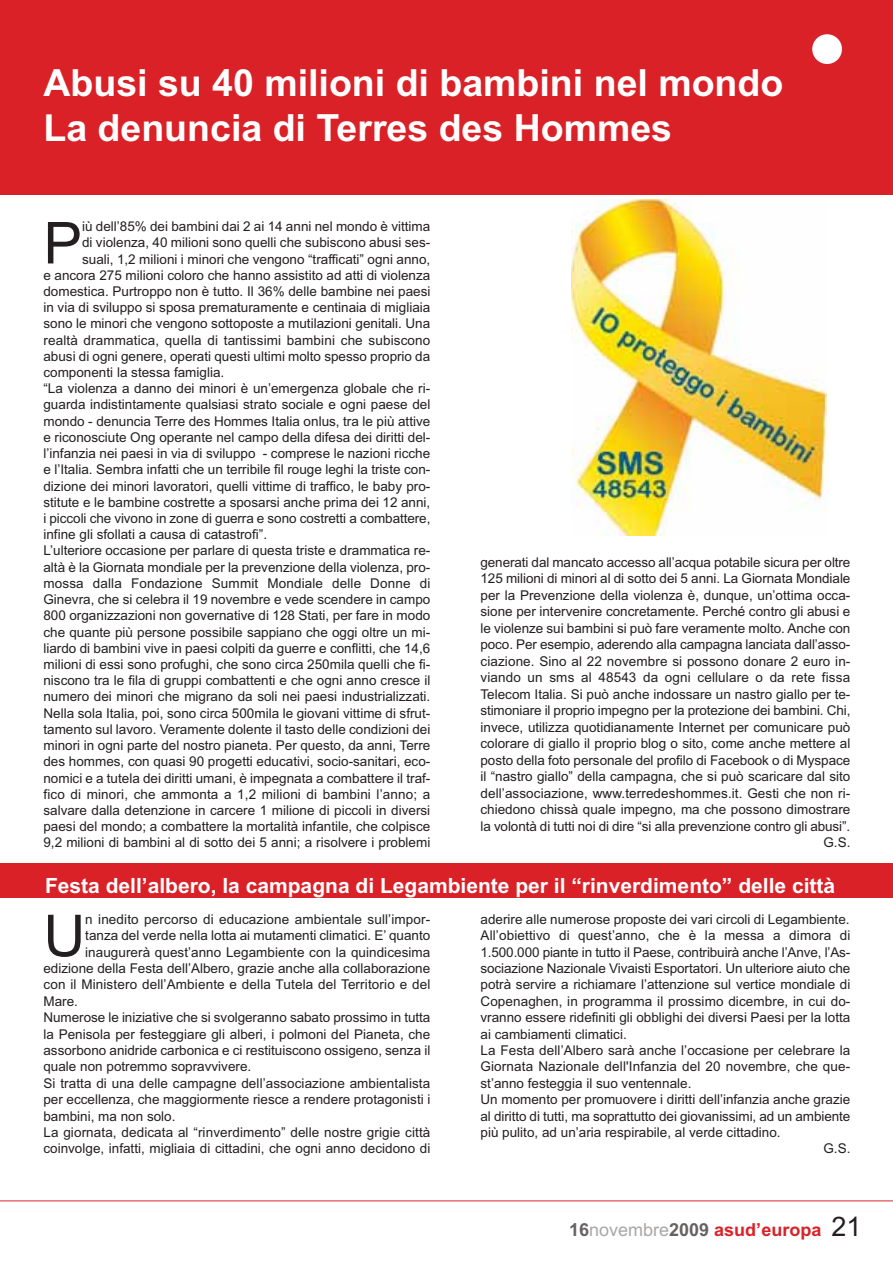
<style>
.page{position:relative;width:893px;height:1263px;background:#fff}
.page>*{position:absolute;margin:0;border:0;box-sizing:border-box;transform-origin:0 0}
.t1{font:57.9px "Arial";color:#231f20}
.t2{font:700 37.5px/45px "Arial";color:#fff}
.t3{font:700 21px "Arial";color:#fff}
.t4{font:700 18px "Arial";color:#da2128}
.t5{font:13.5px/16.5px "Arial";color:#231f20;text-align:right}
.s1{color:#656262}
.s2{font-weight:400;color:#a9a7a6}
.s3{font-weight:400;font-size:27px;color:#231f20}
</style>
<div class="page">
<div style="left:0;top:0;width:892px;height:194px;background:#da2128"></div>
<hr style="left:0;top:1201px;width:892px;height:1px;background:#da2128">
<div style="left:812px;top:34px;width:30px;height:30px;background:#fff;border-radius:50%"></div>
<img style="left:571px;top:200px;width:255px;height:336px">
<div style="left:0;top:863px;width:892px;height:34px;background:#da2128"></div>
<h2 class="t2" style="left:43px;top:64px;width:741px">Abusi su 40 milioni di bambini nel mondo<br>La denuncia di Terres des Hommes</h2>
<h1 class="t1" style="left:43px;top:222px;width:40px">P</h1>
<p class="t5" style="left:82px;top:219px;width:350px">iù dell’85% dei bambini dai 2 ai 14 anni nel mondo è vittima</p>
<p class="t5" style="left:82px;top:236px;width:350px">di violenza, 40 milioni sono quelli che subiscono abusi ses-</p>
<p class="t5" style="left:82px;top:252px;width:350px">suali, 1,2 milioni i minori che vengono “trafficati” ogni anno,</p>
<p class="t5" style="left:43px;top:268px;width:388px">e ancora 275 milioni coloro che hanno assistito ad atti di violenza</p>
<p class="t5" style="left:43px;top:284px;width:388px">domestica. Purtroppo non è tutto. Il 36% delle bambine nei paesi</p>
<p class="t5" style="left:43px;top:301px;width:388px">in via di sviluppo si sposa prematuramente e centinaia di migliaia</p>
<p class="t5" style="left:43px;top:317px;width:388px">sono le minori che vengono sottoposte a mutilazioni genitali. Una</p>
<p class="t5" style="left:43px;top:333px;width:388px">realtà drammatica, quella di tantissimi bambini che subiscono</p>
<p class="t5" style="left:43px;top:349px;width:388px">abusi di ogni genere, operati questi ultimi molto spesso proprio da</p>
<p class="t5" style="left:43px;top:365px;width:182px">componenti la stessa famiglia.</p>
<p class="t5" style="left:43px;top:382px;width:388px">“La violenza a danno dei minori è un’emergenza globale che ri-</p>
<p class="t5" style="left:43px;top:398px;width:388px">guarda indistintamente qualsiasi strato sociale e ogni paese del</p>
<p class="t5" style="left:43px;top:414px;width:388px">mondo - denuncia Terre des Hommes Italia onlus, tra le più attive</p>
<p class="t5" style="left:43px;top:430px;width:388px">e riconosciute Ong operante nel campo della difesa dei diritti del-</p>
<p class="t5" style="left:43px;top:447px;width:388px">l’infanzia nei paesi in via di sviluppo - comprese le nazioni ricche</p>
<p class="t5" style="left:43px;top:463px;width:388px">e l’Italia. Sembra infatti che un terribile fil rouge leghi la triste con-</p>
<p class="t5" style="left:43px;top:479px;width:388px">dizione dei minori lavoratori, quelli vittime di traffico, le baby pro-</p>
<p class="t5" style="left:43px;top:495px;width:388px">stitute e le bambine costrette a sposarsi anche prima dei 12 anni,</p>
<p class="t5" style="left:43px;top:511px;width:388px">i piccoli che vivono in zone di guerra e sono costretti a combattere,</p>
<p class="t5" style="left:43px;top:528px;width:225px">infine gli sfollati a causa di catastrofi”.</p>
<p class="t5" style="left:43px;top:544px;width:388px">L’ulteriore occasione per parlare di questa triste e drammatica re-</p>
<p class="t5" style="left:43px;top:560px;width:388px">altà è la Giornata mondiale per la prevenzione della violenza, pro-</p>
<p class="t5" style="left:43px;top:576px;width:388px">mossa dalla Fondazione Summit Mondiale delle Donne di</p>
<p class="t5" style="left:43px;top:592px;width:388px">Ginevra, che si celebra il 19 novembre e vede scendere in campo</p>
<p class="t5" style="left:43px;top:609px;width:388px">800 organizzazioni non governative di 128 Stati, per fare in modo</p>
<p class="t5" style="left:43px;top:625px;width:388px">che quante più persone possibile sappiano che oggi oltre un mi-</p>
<p class="t5" style="left:43px;top:641px;width:388px">liardo di bambini vive in paesi colpiti da guerre e conflitti, che 14,6</p>
<p class="t5" style="left:43px;top:657px;width:388px">milioni di essi sono profughi, che sono circa 250mila quelli che fi-</p>
<p class="t5" style="left:43px;top:674px;width:388px">niscono tra le fila di gruppi combattenti e che ogni anno cresce il</p>
<p class="t5" style="left:43px;top:690px;width:388px">numero dei minori che migrano da soli nei paesi industrializzati.</p>
<p class="t5" style="left:43px;top:706px;width:388px">Nella sola Italia, poi, sono circa 500mila le giovani vittime di sfrut-</p>
<p class="t5" style="left:43px;top:722px;width:388px">tamento sul lavoro. Veramente dolente il tasto delle condizioni dei</p>
<p class="t5" style="left:43px;top:738px;width:388px">minori in ogni parte del nostro pianeta. Per questo, da anni, Terre</p>
<p class="t5" style="left:43px;top:755px;width:388px">des hommes, con quasi 90 progetti educativi, socio-sanitari, eco-</p>
<p class="t5" style="left:43px;top:771px;width:388px">nomici e a tutela dei diritti umani, è impegnata a combattere il traf-</p>
<p class="t5" style="left:43px;top:787px;width:388px">fico di minori, che ammonta a 1,2 milioni di bambini l’anno; a</p>
<p class="t5" style="left:43px;top:803px;width:388px">salvare dalla detenzione in carcere 1 milione di piccoli in diversi</p>
<p class="t5" style="left:43px;top:820px;width:388px">paesi del mondo; a combattere la mortalità infantile, che colpisce</p>
<p class="t5" style="left:43px;top:836px;width:388px">9,2 milioni di bambini al di sotto dei 5 anni; a risolvere i problemi</p>
<p class="t5" style="left:480px;top:555px;width:371px">generati dal mancato accesso all’acqua potabile sicura per oltre 125 milioni di minori al di sotto dei 5 anni. La Giornata Mondiale per la Prevenzione della violenza è, dunque, un’ottima occa&shy;sione per intervenire concretamente. Perché contro gli abusi e le violenze sui bambini si può fare veramente molto. Anche con poco. Per esempio, aderendo alla campagna lanciata dall’asso&shy;ciazione. Sino al 22 novembre si possono donare 2 euro in&shy;viando un sms al 48543 da ogni cellulare o da rete fissa Telecom Italia. Si può anche indossare un nastro giallo per te&shy;stimoniare il proprio impegno per la protezione dei bambini. Chi, invece, utilizza quotidianamente Internet per comunicare può colorare di giallo il proprio blog o sito, come anche mettere al posto della foto personale del profilo di Facebook o di Myspace il “nastro giallo” della campagna, che si può scaricare dal sito dell’associazione, www.terredeshommes.it. Gesti che non ri&shy;chiedono chissà quale impegno, ma che possono dimostrare la volontà di tutti noi di dire “si alla prevenzione contro gli abusi”.<br>G.S.</p>
<h3 class="t3" style="left:45px;top:878px;width:791px">Festa dell’albero, la campagna di Legambiente per il “rinverdimento” delle città</h3>
<h1 class="t1" style="left:43px;top:915px;width:43px">U</h1>
<p class="t5" style="left:85px;top:912px;width:346px">n inedito percorso di educazione ambientale sull’impor-</p>
<p class="t5" style="left:480px;top:912px;width:370px">aderire alle numerose proposte dei vari circoli di Legambiente.</p>
<p class="t5" style="left:480px;top:929px;width:371px">All’obiettivo di quest’anno, che è la messa a dimora di</p>
<p class="t5" style="left:480px;top:945px;width:371px">1.500.000 piante in tutto il Paese, contribuirà anche l’Anve, l’As-</p>
<p class="t5" style="left:480px;top:961px;width:371px">sociazione Nazionale Vivaisti Esportatori. Un ulteriore aiuto che</p>
<p class="t5" style="left:480px;top:978px;width:371px">potrà servire a richiamare l’attenzione sul vertice mondiale di</p>
<p class="t5" style="left:480px;top:994px;width:371px">Copenaghen, in programma il prossimo dicembre, in cui do-</p>
<p class="t5" style="left:480px;top:1011px;width:371px">vranno essere ridefiniti gli obblighi dei diversi Paesi per la lotta</p>
<p class="t5" style="left:480px;top:1027px;width:148px">ai cambiamenti climatici.</p>
<p class="t5" style="left:480px;top:1043px;width:371px">La Festa dell’Albero sarà anche l’occasione per celebrare la</p>
<p class="t5" style="left:480px;top:1060px;width:371px">Giornata Nazionale dell'Infanzia del 20 novembre, che que-</p>
<p class="t5" style="left:480px;top:1076px;width:212px">st’anno festeggia il suo ventennale.</p>
<p class="t5" style="left:480px;top:1093px;width:371px">Un momento per promuovere i diritti dell’infanzia anche grazie</p>
<p class="t5" style="left:480px;top:1109px;width:371px">al diritto di tutti, ma soprattutto dei giovanissimi, ad un ambiente</p>
<p class="t5" style="left:480px;top:1125px;width:301px">più pulito, ad un’aria respirabile, al verde cittadino.</p>
<p class="t5" style="left:823px;top:1142px;width:29px">G.S.</p>
<p class="t5" style="left:85px;top:929px;width:346px">tanza del verde nella lotta ai mutamenti climatici. E’ quanto</p>
<p class="t5" style="left:85px;top:945px;width:346px">inaugurerà quest’anno Legambiente con la quindicesima</p>
<p class="t5" style="left:43px;top:961px;width:388px">edizione della Festa dell’Albero, grazie anche alla collaborazione</p>
<p class="t5" style="left:43px;top:978px;width:388px">con il Ministero dell’Ambiente e della Tutela del Territorio e del</p>
<p class="t5" style="left:43px;top:994px;width:36px">Mare.</p>
<p class="t5" style="left:43px;top:1011px;width:388px">Numerose le iniziative che si svolgeranno sabato prossimo in tutta</p>
<p class="t5" style="left:43px;top:1027px;width:388px">la Penisola per festeggiare gli alberi, i polmoni del Pianeta, che</p>
<p class="t5" style="left:43px;top:1043px;width:388px">assorbono anidride carbonica e ci restituiscono ossigeno, senza il</p>
<p class="t5" style="left:43px;top:1060px;width:209px">quale non potremmo sopravvivere.</p>
<p class="t5" style="left:43px;top:1076px;width:388px">Si tratta di una delle campagne dell’associazione ambientalista</p>
<p class="t5" style="left:43px;top:1093px;width:388px">per eccellenza, che maggiormente riesce a rendere protagonisti i</p>
<p class="t5" style="left:43px;top:1109px;width:133px">bambini, ma non solo.</p>
<p class="t5" style="left:43px;top:1125px;width:388px">La giornata, dedicata al “rinverdimento” delle nostre grigie città</p>
<p class="t5" style="left:43px;top:1142px;width:388px">coinvolge, infatti, migliaia di cittadini, che ogni anno decidono di</p>
<h3 class="t4" style="left:569px;top:1223px;width:294px"><span class="s1">16</span><span class="s2">novembre</span><span class="s1">2009</span> asud’europa <span class="s3">21</span></h3>
</div>
